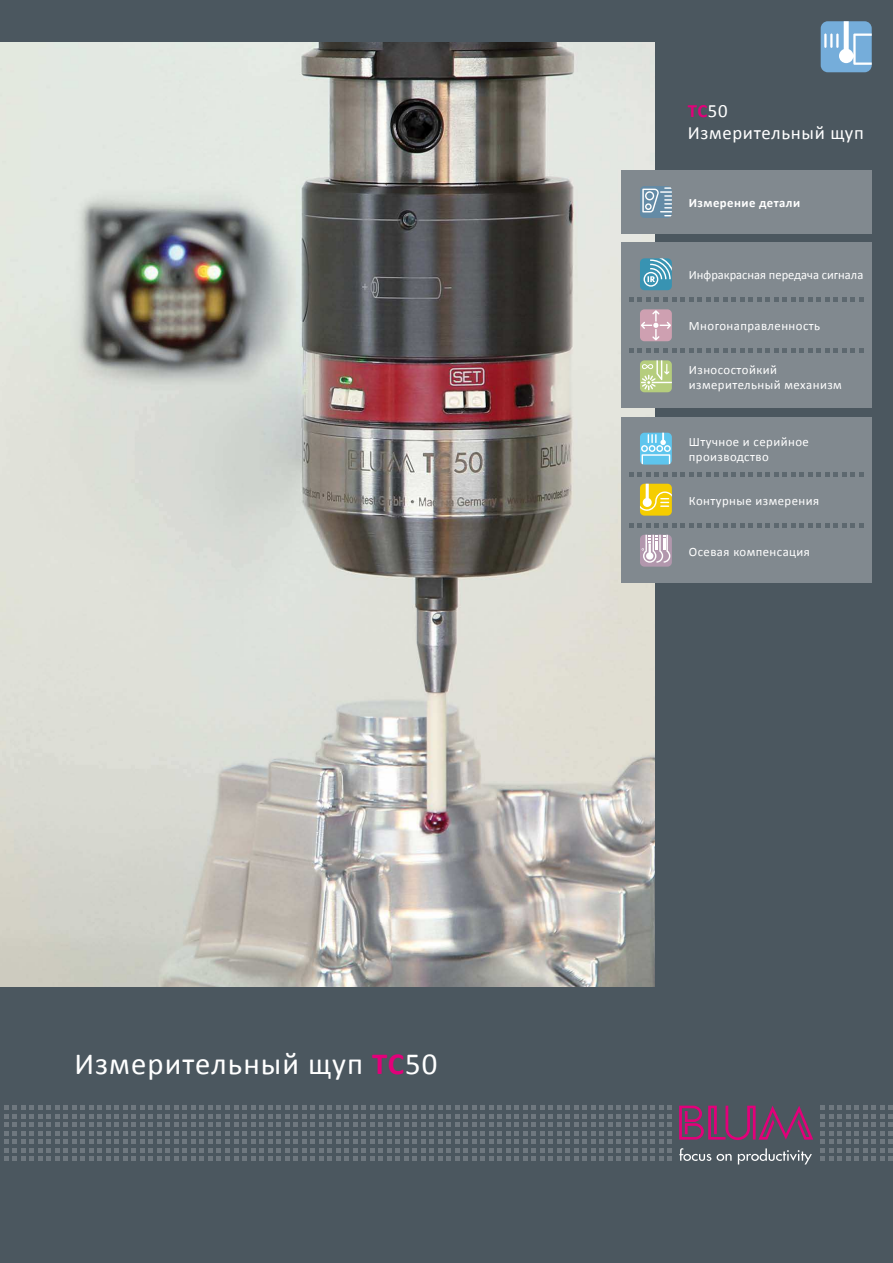
<style>
.page{position:relative;width:893px;height:1263px;background:#4b575f}
.page>*{position:absolute;margin:0;border:0;box-sizing:border-box;transform-origin:0 0}
.t1{font:30.75px "Calibri";letter-spacing:.035em;color:#fff}
.t2{font:18.75px/22.5px "Calibri";letter-spacing:.035em;color:#fff}
.t3{font:12.75px/15px "Calibri";letter-spacing:.035em;color:#fff}
.t4{font:12.75px "Calibri";color:#fff}
.t5{font:700 12.75px "Calibri";letter-spacing:.035em;color:#fff}
.s1{font-weight:700;color:#e2007a}
</style>
<div class="page">
<img style="left:0;top:43px;width:655px;height:943px">
<svg style="left:4px;top:1106px;width:668px;height:55px"></svg>
<svg style="left:821px;top:1106px;width:72px;height:55px"></svg>
<svg style="left:679px;top:1148px;width:32px;height:13px"></svg>
<svg style="left:717px;top:1154px;width:15px;height:7px"></svg>
<svg style="left:738px;top:1148px;width:74px;height:16px"></svg>
<svg style="left:679px;top:1106px;width:134px;height:34px"></svg>
<div style="left:621px;top:170px;width:251px;height:64px;background:#81898f"></div>
<div style="left:621px;top:242px;width:251px;height:166px;background:#81898f"></div>
<div style="left:621px;top:417px;width:251px;height:166px;background:#81898f"></div>
<svg style="left:629px;top:298px;width:234px;height:4px"></svg>
<div style="left:821px;top:21px;width:51px;height:51px;background:#75adda;border-radius:7px"></div>
<svg style="left:824px;top:21px;width:48px;height:44px"></svg>
<div style="left:640px;top:186px;width:32px;height:32px;background:#648ba6;border-radius:4px"></div>
<svg style="left:642px;top:187px;width:30px;height:29px"></svg>
<div style="left:640px;top:258px;width:32px;height:32px;background:#3893b2;border-radius:4px"></div>
<svg style="left:643px;top:258px;width:29px;height:29px"></svg>
<svg style="left:640px;top:309px;width:32px;height:32px"></svg>
<svg style="left:641px;top:310px;width:30px;height:30px"></svg>
<svg style="left:629px;top:349px;width:234px;height:4px"></svg>
<div style="left:640px;top:360px;width:32px;height:32px;background:#b5cd7d;border-radius:4px"></div>
<svg style="left:641px;top:360px;width:31px;height:30px"></svg>
<svg style="left:640px;top:433px;width:32px;height:32px"></svg>
<svg style="left:641px;top:433px;width:30px;height:31px"></svg>
<svg style="left:629px;top:472px;width:234px;height:4px"></svg>
<div style="left:640px;top:484px;width:32px;height:32px;background:#f5cd00;border-radius:4px"></div>
<svg style="left:640px;top:484px;width:32px;height:27px"></svg>
<svg style="left:629px;top:523px;width:234px;height:4px"></svg>
<div style="left:640px;top:535px;width:32px;height:32px;background:#b297ad;border-radius:4px"></div>
<svg style="left:642px;top:535px;width:28px;height:28px"></svg>
<h1 class="t1" style="left:74px;top:1045px;width:364px">Измерительный щуп <span class="s1">TC</span>50</h1>
<h2 class="t2" style="left:688px;top:99px;width:177px"><span class="s1">TC</span>50<br>Измерительный щуп</h2>
<p class="t5" style="left:689px;top:194px;width:113px">Измерение детали</p>
<p class="t4" style="left:689px;top:267px;width:176px">Инфракрасная передача сигнала</p>
<p class="t3" style="left:689px;top:319px;width:133px">Многонаправленность</p>
<p class="t3" style="left:689px;top:362px;width:155px">Износостойкий измерительный механизм</p>
<p class="t3" style="left:689px;top:434px;width:121px">Штучное и серийное производство</p>
<p class="t3" style="left:689px;top:493px;width:132px">Контурные измерения</p>
<p class="t3" style="left:689px;top:544px;width:123px">Осевая компенсация</p>
</div>
